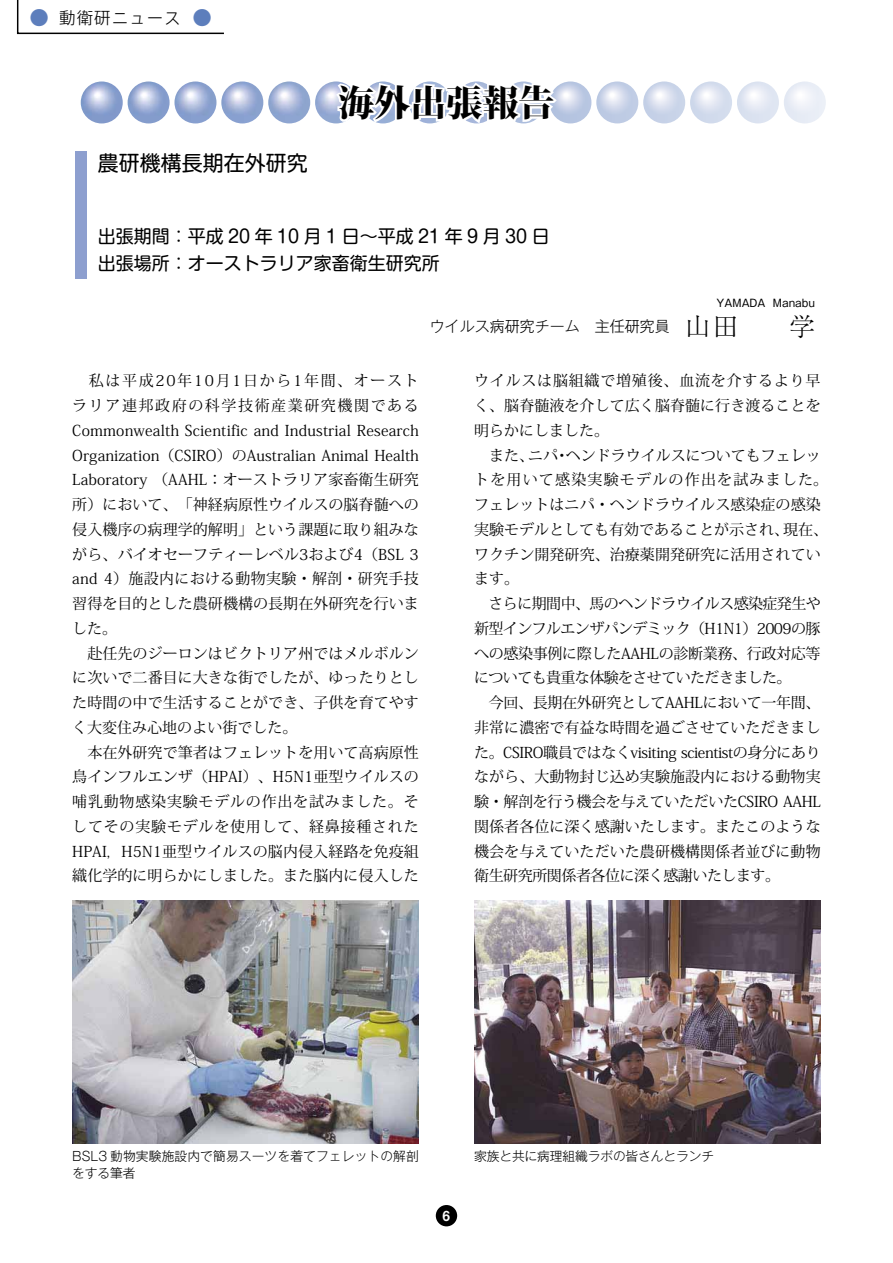
<style>
.page{position:relative;width:893px;height:1263px;background:#fff}
.page>*{position:absolute;margin:0;border:0;box-sizing:border-box;transform-origin:0 0}
.t1{font:36px "Koz Min Pro Heavy 90 msp RKSJ H";color:#000}
.t2{font:21px "Shin M Go Pro Regular 90 msp RKSJ H";color:#000}
.t3{font:18px/27px "Shin M Go Pro Regular 90 msp RKSJ H";color:#000}
.t4{font:16.5px "Axis Std Light 90 msp RKSJ H";letter-spacing:.06em;color:#000}
.t5{font:15px/24.8px "Koz Min Pro Regular 90 msp RKSJ H";letter-spacing:.005em;color:#000}
.t6{font:15px "Gothic MB101 Pro Light 90 msp RKSJ H";color:#000}
.t7{font:13.8px "Midashi Go Pro MB31 90 msp RKSJ H";color:#fff}
.t8{font:12.75px "Gothic MB101 Pro Light 90 msp RKSJ H";letter-spacing:.01em;color:#000}
.t9{font:12.75px "Gothic MB101 Pro Light 90 msp RKSJ H";letter-spacing:-.01em;color:#000}
.t10{font:10.5px "Gothic MB101 Pro Regular 90 msp RKSJ H";color:#000}
.s1{font-size:19.5px;color:#5d7ebc}
.s2{font-family:"Ryumin Pro Light 90 msp RKSJ H";font-size:25.5px}
.s3{font-family:"Ryumin Pro Light 90 msp RKSJ H";font-size:27px}
</style>
<div class="page">
<img style="left:81px;top:81px;width:42px;height:42px;border-radius:50%">
<img style="left:128px;top:81px;width:42px;height:42px;border-radius:50%">
<img style="left:174px;top:81px;width:42px;height:42px;border-radius:50%">
<img style="left:221px;top:81px;width:42px;height:42px;border-radius:50%">
<img style="left:268px;top:81px;width:42px;height:42px;border-radius:50%">
<img style="left:315px;top:81px;width:42px;height:42px;border-radius:50%">
<img style="left:549px;top:81px;width:42px;height:42px;border-radius:50%">
<img style="left:596px;top:81px;width:42px;height:42px;border-radius:50%">
<img style="left:643px;top:81px;width:42px;height:42px;border-radius:50%">
<img style="left:690px;top:81px;width:42px;height:42px;border-radius:50%">
<img style="left:737px;top:81px;width:42px;height:42px;border-radius:50%">
<img style="left:72px;top:901px;width:347px;height:242px">
<img style="left:474px;top:901px;width:347px;height:242px">
<div style="left:436px;top:1205px;width:21px;height:21px;background:#000;border-radius:50%"></div>
<svg style="left:16px;top:0;width:208px;height:35px"></svg>
<svg style="left:333px;top:81px;width:226px;height:43px"></svg>
<div style="left:75px;top:151px;width:12px;height:128px;background:#8d9fcf"></div>
<p class="t4" style="left:30px;top:12px;width:184px"><span class="s1">●</span> 動衛研ニュース <span class="s1">●</span></p>
<h2 class="t2" style="left:98px;top:155px;width:212px">農研機構長期在外研究</h2>
<h1 class="t1" style="left:338px;top:89px;width:217px">海外出張報告</h1>
<p class="t3" style="left:98px;top:225px;width:453px">出張期間：平成 20 年 10 月 1 日～平成 21 年 9 月 30 日出張場所：オーストラリア家畜衛生研究所</p>
<p class="t10" style="left:716px;top:300px;width:100px">YAMADA Manabu</p>
<p class="t6" style="left:430px;top:321px;width:387px">ウイルス病研究チーム　主任研究員 <span class="s2">山田</span><span class="s3">　　</span><span class="s2">学</span></p>
<p class="t5" style="left:72px;top:370px;width:348px">　私は平成20年10月1日から1年間、オーストラリア連邦政府の科学技術産業研究機関である<br>Commonwealth Scientific and Industrial Research<br>Organization（CSIRO）のAustralian Animal Health<br>Laboratory （AAHL：オーストラリア家畜衛生研究所）において、「神経病原性ウイルスの脳脊髄への侵入機序の病理学的解明」という課題に取り組みながら、バイオセーフティーレベル3および4（BSL 3 and 4）施設内における動物実験・解剖・研究手技習得を目的とした農研機構の長期在外研究を行いました。<br>　赴任先のジーロンはビクトリア州ではメルボルンに次いで二番目に大きな街でしたが、ゆったりとした時間の中で生活することができ、子供を育てやすく大変住み心地のよい街でした。<br>　本在外研究で筆者はフェレットを用いて高病原性鳥インフルエンザ（HPAI）、H5N1亜型ウイルスの哺乳動物感染実験モデルの作出を試みました。そしてその実験モデルを使用して、経鼻接種された<br>HPAI, H5N1亜型ウイルスの脳内侵入経路を免疫組織化学的に明らかにしました。また脳内に侵入した</p>
<p class="t5" style="left:474px;top:370px;width:356px">ウイルスは脳組織で増殖後、血流を介するより早く、脳脊髄液を介して広く脳脊髄に行き渡ることを明らかにしました。<br>　また、ニパ・ヘンドラウイルスについてもフェレットを用いて感染実験モデルの作出を試みました。フェレットはニパ・ヘンドラウイルス感染症の感染実験モデルとしても有効であることが示され、現在、ワクチン開発研究、治療薬開発研究に活用されています。<br>　さらに期間中、馬のヘンドラウイルス感染症発生や新型インフルエンザパンデミック（H1N1）2009の豚への感染事例に際したAAHLの診断業務、行政対応等についても貴重な体験をさせていただきました。<br>　今回、長期在外研究としてAAHLにおいて一年間、非常に濃密で有益な時間を過ごさせていただきました。CSIRO職員ではなくvisiting scientistの身分にありながら、大動物封じ込め実験施設内における動物実験・解剖を行う機会を与えていただいたCSIRO AAHL関係者各位に深く感謝いたします。またこのような機会を与えていただいた農研機構関係者並びに動物衛生研究所関係者各位に深く感謝いたします。</p>
<p class="t8" style="left:72px;top:1152px;width:348px">BSL3 動物実験施設内で簡易スーツを着てフェレットの解剖</p>
<p class="t9" style="left:474px;top:1152px;width:241px">家族と共に病理組織ラボの皆さんとランチ</p>
<p class="t9" style="left:72px;top:1168px;width:65px">をする筆者</p>
<p class="t7" style="left:443px;top:1211px;width:9px">6</p>
</div>
